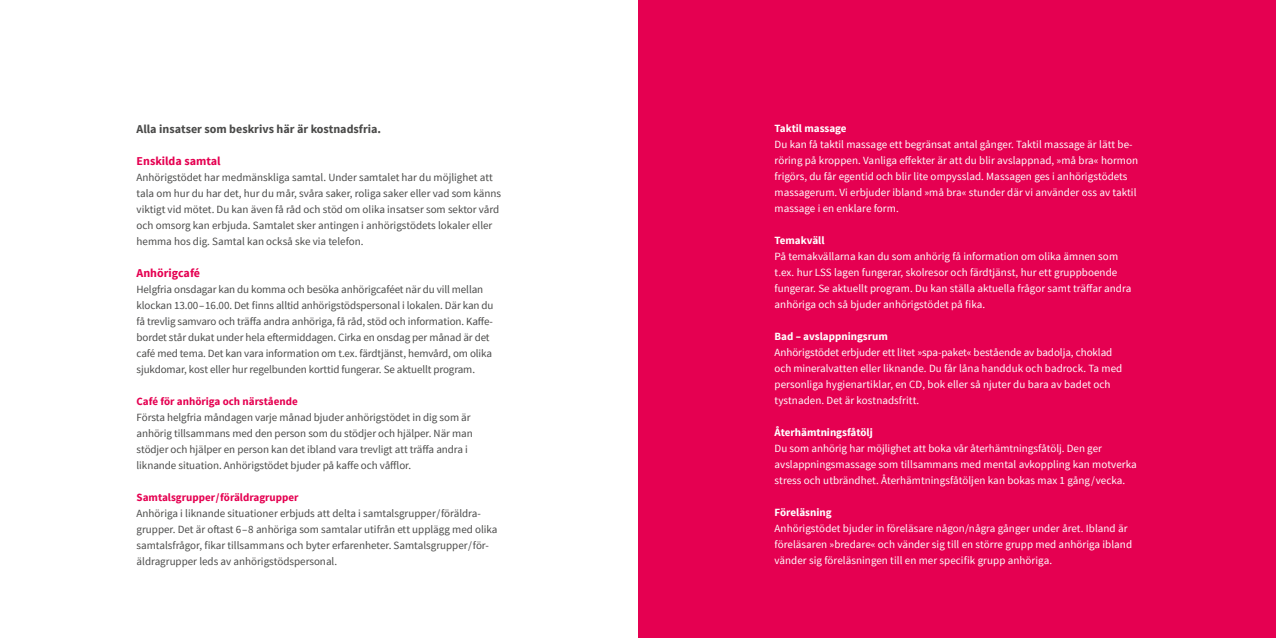
<style>
.page{position:relative;width:1276px;height:638px;background:#fff}
.page>*{position:absolute;margin:0;border:0;box-sizing:border-box;transform-origin:0 0}
.t1{font:700 12px "Source Sans Pro";color:#4a4a49}
.t2{font:700 12px "Source Sans Pro";color:#e50051}
.t3{font:11px/16px "Source Sans Pro";letter-spacing:-.005em;color:#4a4a49}
.t4{font:11px/16px "Source Sans Pro";letter-spacing:.005em;color:#fff}
.t5{font:700 11px "Source Sans Pro";color:#fff}
.t6{font:700 11px "Source Sans Pro";color:#e50051}
</style>
<div class="page">
<div style="left:638px;top:0;width:638px;height:638px;background:#e50051"></div>
<p class="t1" style="left:137px;top:121px;width:246px">Alla insatser som beskrivs här är kostnadsfria.</p>
<p class="t2" style="left:137px;top:153px;width:86px">Enskilda samtal</p>
<p class="t3" style="left:137px;top:169px;width:366px">Anhörigstödet har medmänskliga samtal. Under samtalet har du möjlighet att tala om hur du har det, hur du mår, svåra saker, roliga saker eller vad som känns viktigt vid mötet. Du kan även få råd och stöd om olika insatser som sektor vård och omsorg kan erbjuda. Samtalet sker antingen i anhörigstödets lokaler eller hemma hos dig. Samtal kan också ske via telefon.</p>
<p class="t2" style="left:137px;top:265px;width:65px">Anhörigcafé</p>
<p class="t3" style="left:137px;top:281px;width:358px">Helgfria onsdagar kan du komma och besöka anhörigcaféet när du vill mellan -klockan 13.00–16.00. Det finns alltid anhörigstödspersonal i lokalen. Där kan du få trevlig samvaro och träffa andra anhöriga, få råd, stöd och information. Kaffe&shy;bordet står dukat under hela eftermiddagen. Cirka en onsdag per månad är det café med tema. Det kan vara information om t.ex. färdtjänst, hemvård, om olika sjukdomar, kost eller hur regelbunden korttid fungerar. Se aktuellt program.</p>
<p class="t6" style="left:137px;top:394px;width:163px">Café för anhöriga och närstående</p>
<p class="t3" style="left:137px;top:409px;width:338px">Första helgfria måndagen varje månad bjuder anhörigstödet in dig som är anhörig tillsammans med den person som du stödjer och hjälper. När man -stödjer och hjälper en person kan det ibland vara trevligt att träffa andra i -liknande situation. Anhörigstödet bjuder på kaffe och våfflor.</p>
<p class="t6" style="left:137px;top:490px;width:163px">Samtalsgrupper/föräldragrupper</p>
<p class="t3" style="left:137px;top:505px;width:362px">Anhöriga i liknande situationer erbjuds att delta i samtalsgrupper/föräldra&shy;grupper. Det är oftast 6–8 anhöriga som samtalar utifrån ett upplägg med olika samtalsfrågor, fikar tillsammans och byter erfarenheter. Samtalsgrupper/för&shy;äldragrupper leds av anhörigstödspersonal.</p>
<p class="t5" style="left:774px;top:121px;width:74px">Taktil massage</p>
<p class="t4" style="left:774px;top:137px;width:365px">Du kan få taktil massage ett begränsat antal gånger. Taktil massage är lätt be&shy;röring på kroppen. Vanliga effekter är att du blir avslappnad, »må bra« hormon frigörs, du får egentid och blir lite ompysslad. Massagen ges i anhörigstödets massagerum. Vi erbjuder ibland »må bra« stunder där vi använder oss av taktil massage i en enklare form.</p>
<p class="t5" style="left:774px;top:234px;width:52px">Temakväll</p>
<p class="t4" style="left:774px;top:249px;width:358px">På temakvällarna kan du som anhörig få information om olika ämnen som t.ex. hur LSS lagen fungerar, skolresor och färdtjänst, hur ett gruppboende fungerar. Se -aktuellt program. Du kan ställa aktuella frågor samt träffar andra anhöriga och så bjuder -anhörigstödet på fika.</p>
<p class="t5" style="left:774px;top:330px;width:115px">Bad – avslappningsrum</p>
<p class="t4" style="left:774px;top:345px;width:349px">Anhörigstödet erbjuder ett litet »spa-paket« bestående av badolja, choklad och mineralvatten eller liknande. Du får låna handduk och badrock. Ta med personliga hygienartiklar, en CD, bok eller så njuter du bara av badet och tystnaden. Det är kostnadsfritt.</p>
<p class="t5" style="left:774px;top:426px;width:100px">Återhämtningsfåtölj</p>
<p class="t4" style="left:774px;top:441px;width:364px">Du som anhörig har möjlighet att boka vår återhämtningsfåtölj. Den ger avslappningsmassage som tillsammans med mental avkoppling kan motverka stress och utbrändhet. Återhämtningsfåtöljen kan bokas max 1 gång/vecka.</p>
<p class="t5" style="left:774px;top:506px;width:59px">Föreläsning</p>
<p class="t4" style="left:774px;top:521px;width:359px">Anhörigstödet bjuder in föreläsare någon/några gånger under året. Ibland är före-läsaren »bredare« och vänder sig till en större grupp med anhöriga ibland vänder sig föreläsningen till en mer specifik grupp anhöriga.</p>
</div>
